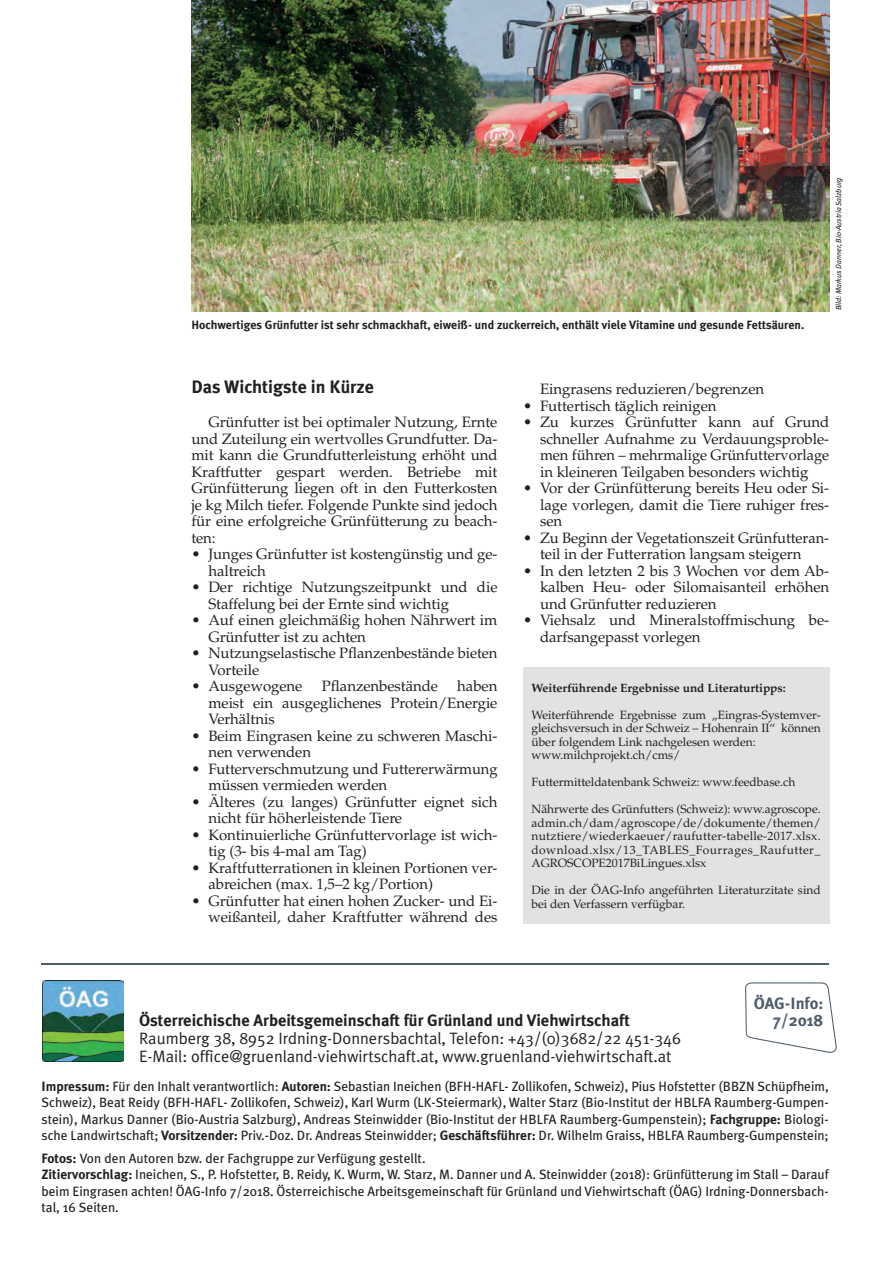
<style>
.page{position:relative;width:893px;height:1263px;background:#fff}
.page>*{position:absolute;margin:0;border:0;box-sizing:border-box;transform-origin:0 0}
.t1{font:700 18px "Meta Plus";color:#231f20}
.t2{font:16.5px/18px "Meta Plus";color:#231f20}
.t3{font:700 16.5px "Meta Plus";color:#231f20}
.t4{font:700 16.5px/16.5px "Meta Plus";color:#4d5b6b;text-align:right}
.t5{font:15px/16.5px "Palatino LT Std";letter-spacing:-.005em;color:#231f20}
.t6{font:13.5px/16.5px "Meta Plus";color:#231f20;text-align:justify}
.t7{font:12px/13.5px "Palatino LT Std";letter-spacing:-.005em;color:#231f20}
.t8{font:700 12px "Meta Plus";color:#231f20}
.t9{font:700 12px "Palatino LT Std";letter-spacing:-.005em;color:#231f20}
.t10{font:italic 7.5px "Meta Plus";color:#231f20}
.s1{font-weight:700}
</style>
<div class="page">
<img style="left:42px;top:980px;width:82px;height:81px">
<svg style="left:745px;top:982px;width:92px;height:71px"></svg>
<hr style="left:41px;top:963px;width:787px;height:1px;background:#4d5b6b">
<div style="left:523px;top:667px;width:306px;height:257px;background:#e1e2e4"></div>
<img style="left:191px;top:0;width:638px;height:311px">
<p class="t8" style="left:191px;top:317px;width:614px">Hochwertiges Grünfutter ist sehr schmackhaft, eiweiß- und zuckerreich, enthält viele Vitamine und gesunde Fettsäuren.</p>
<p class="t10" style="left:834px;top:310px;width:134px;rotate:-90deg">Bild: Markus Danner, Bio-Austria Salzburg</p>
<p class="t1" style="left:191px;top:376px;width:184px">Das Wichtigste in Kürze</p>
<p class="t5" style="left:191px;top:414px;width:308px;text-align:justify;text-indent:17px">Grünfutter ist bei optimaler Nutzung, Ernte und Zuteilung ein wertvolles Grundfutter. Da&shy;mit kann die Grundfutterleistung erhöht und Kraftfutter gespart werden. Betriebe mit Grünfütterung liegen oft in den Futterkosten je kg Milch tiefer. Folgende Punkte sind jedoch für eine erfolgreiche Grünfütterung zu beach&shy;ten:</p>
<p class="t5" style="left:208px;top:546px;width:291px;text-indent:-17px">• Junges Grünfutter ist kostengünstig und ge&shy;haltreich</p>
<p class="t5" style="left:208px;top:579px;width:291px;text-indent:-17px">• Der richtige Nutzungszeitpunkt und die<br>Staffelung bei der Ernte sind wichtig</p>
<p class="t5" style="left:208px;top:612px;width:291px;text-indent:-17px">• Auf einen gleichmäßig hohen Nährwert im<br>Grünfutter ist zu achten</p>
<p class="t5" style="left:208px;top:645px;width:291px;text-indent:-17px">• Nutzungselastische Pflanzenbestände bieten<br>Vorteile</p>
<p class="t5" style="left:191px;top:678px;width:113px">• Ausgewogene</p>
<p class="t5" style="left:322px;top:678px;width:118px">Pflanzenbestände</p>
<p class="t5" style="left:208px;top:678px;width:291px;text-align:justify;text-indent:249px">haben meist ein ausgeglichenes Protein/Energie Verhältnis</p>
<p class="t5" style="left:208px;top:728px;width:291px;text-indent:-17px">• Beim Eingrasen keine zu schweren Maschi&shy;nen verwenden</p>
<p class="t5" style="left:208px;top:761px;width:291px;text-indent:-17px">• Futterverschmutzung und Futtererwärmung müssen vermieden werden</p>
<p class="t5" style="left:208px;top:794px;width:291px;text-indent:-17px">• Älteres (zu langes) Grünfutter eignet sich nicht für höherleistende Tiere</p>
<p class="t5" style="left:208px;top:827px;width:291px;text-indent:-17px">• Kontinuierliche Grünfuttervorlage ist wich&shy;tig (3- bis 4-mal am Tag)</p>
<p class="t5" style="left:208px;top:860px;width:291px;text-indent:-17px">• Kraftfutterrationen in kleinen Portionen ver&shy;abreichen (max. 1,5–2 kg/Portion)</p>
<p class="t5" style="left:191px;top:893px;width:308px;text-align:right">• Grünfutter hat einen hohen Zucker- und Ei&shy;weißanteil, daher Kraftfutter während des</p>
<p class="t5" style="left:540px;top:381px;width:226px">Eingrasens reduzieren/begrenzen</p>
<p class="t5" style="left:523px;top:398px;width:195px">• Futtertisch täglich reinigen</p>
<p class="t5" style="left:540px;top:414px;width:291px;text-align:justify;text-indent:-17px">• Zu kurzes Grünfutter kann auf Grund schneller Aufnahme zu Verdauungsproble&shy;men führen – mehrmalige Grünfuttervorlage in kleineren Teilgaben besonders wichtig</p>
<p class="t5" style="left:540px;top:480px;width:291px;text-align:justify;text-indent:-17px">• Vor der Grünfütterung bereits Heu oder Si&shy;lage vorlegen, damit die Tiere ruhiger fres&shy;sen</p>
<p class="t5" style="left:540px;top:530px;width:291px;text-indent:-17px">• Zu Beginn der Vegetationszeit Grünfutteran&shy;teil in der Futterration langsam steigern</p>
<p class="t5" style="left:540px;top:563px;width:291px;text-align:justify;text-indent:-17px">• In den letzten 2 bis 3 Wochen vor dem Ab&shy;kalben Heu- oder Silomaisanteil erhöhen und Grünfutter reduzieren</p>
<p class="t5" style="left:540px;top:612px;width:291px;text-indent:-17px">• Viehsalz und Mineralstoffmischung be&shy;darfsangepasst vorlegen</p>
<p class="t9" style="left:531px;top:681px;width:256px">Weiterführende Ergebnisse und Literaturtipps:</p>
<p class="t7" style="left:531px;top:708px;width:291px">Weiterführende Ergebnisse zum „Eingras-Systemver&shy;gleichsversuch in der Schweiz – Hohenrain II“ können über folgendem Link nachgelesen werden: www.milchprojekt.ch/cms/</p>
<p class="t7" style="left:531px;top:776px;width:265px">Futtermitteldatenbank Schweiz: www.feedbase.ch</p>
<p class="t7" style="left:531px;top:803px;width:291px;text-align:justify">Nährwerte des Grünfutters (Schweiz): www.agroscope. admin.ch/dam/agroscope/de/dokumente/themen/ nutztiere/wiederkaeuer/raufutter-tabelle-2017.xlsx. download.xlsx/13_TABLES_Fourrages_Raufutter_ AGROSCOPE2017BiLingues.xlsx</p>
<p class="t7" style="left:531px;top:884px;width:291px">Die in der ÖAG-Info angeführten Literaturzitate sind bei den Verfassern verfügbar.</p>
<p class="t3" style="left:139px;top:1011px;width:492px">Österreichische Arbeitsgemeinschaft für Grünland und Viehwirtschaft</p>
<p class="t2" style="left:139px;top:1029px;width:543px">Raumberg 38, 8952 Irdning-Donnersbachtal, Telefon: +43/(0)3682/22 451-346<br>E-Mail: office@gruenland-viehwirtschaft.at, www.gruenland-viehwirtschaft.at</p>
<p class="t4" style="left:754px;top:995px;width:71px">ÖAG-Info:<br>7/2018</p>
<p class="t6" style="left:42px;top:1078px;width:789px"><span class="s1">Impressum:</span> Für den Inhalt verantwortlich: <span class="s1">Autoren:</span> Sebastian Ineichen (BFH-HAFL- Zollikofen, Schweiz), Pius Hofstetter (BBZN Schüpfheim, Schweiz), Beat Reidy (BFH-HAFL- Zollikofen, Schweiz), Karl Wurm (LK-Steiermark), Walter Starz (Bio-Institut der HBLFA Raumberg-Gumpen&shy;stein), Markus Danner (Bio-Austria Salzburg), Andreas Steinwidder (Bio-Institut der HBLFA Raumberg-Gumpenstein); <span class="s1">Fachgruppe:</span> Biologi&shy;sche Landwirtschaft; <span class="s1">Vorsitzender:</span> Priv.-Doz. Dr. Andreas Steinwidder; <span class="s1">Geschäftsführer:</span> Dr. Wilhelm Graiss, HBLFA Raumberg-Gumpenstein;</p>
<p class="t6" style="left:42px;top:1150px;width:789px;text-align:left"><span class="s1">Fotos:</span> Von den Autoren bzw. der Fachgruppe zur Verfügung gestellt.<br><span class="s1">Zitiervorschlag:</span> Ineichen, S., P. Hofstetter, B. Reidy, K. Wurm, W. Starz, M. Danner und A. Steinwidder (2018): Grünfütterung im Stall – Darauf beim Eingrasen achten! ÖAG-Info 7/2018. Österreichische Arbeitsgemeinschaft für Grünland und Viehwirtschaft (ÖAG) Irdning-Donnersbach&shy;tal, 16 Seiten.</p>
</div>
